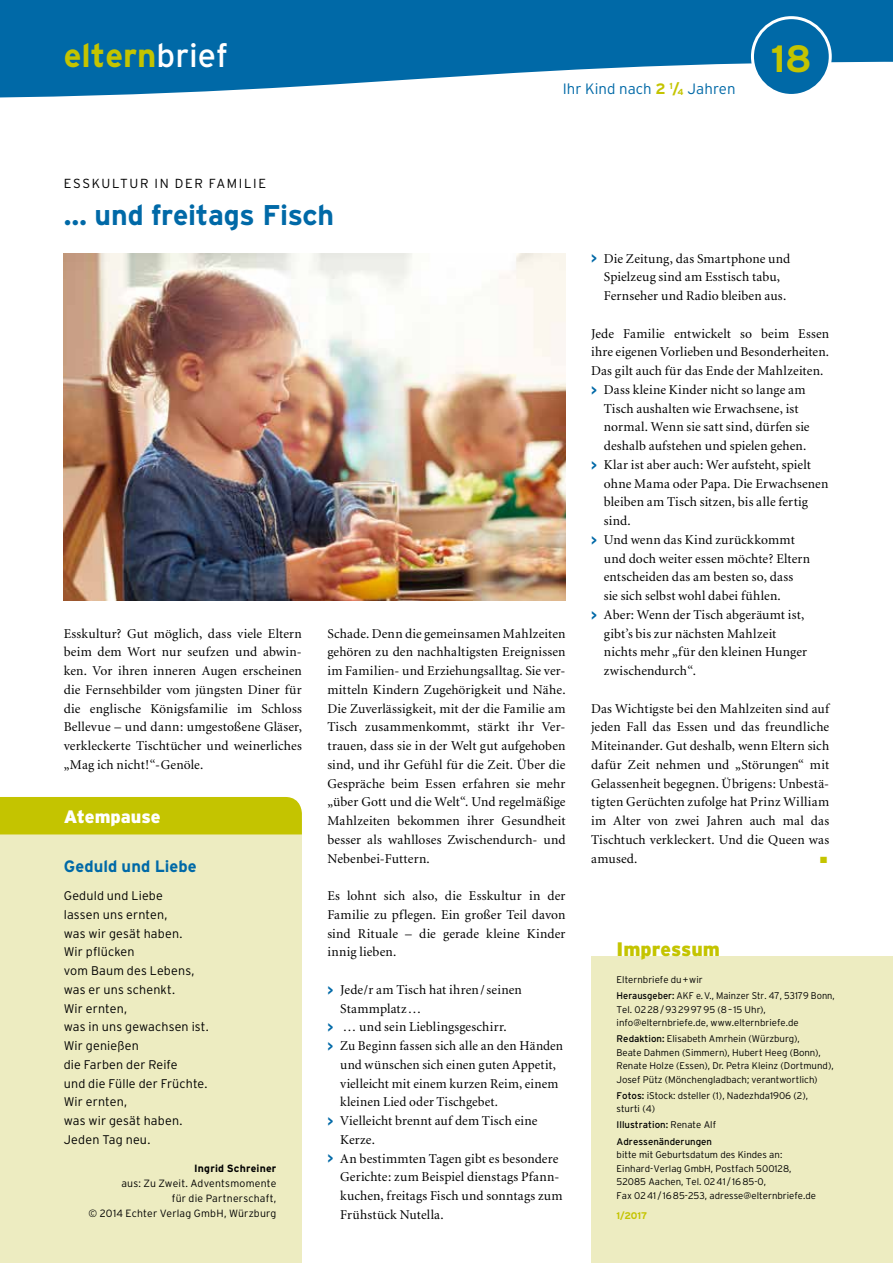
<style>
.page{position:relative;width:893px;height:1263px;background:#fff}
.page>*{position:absolute;margin:0;border:0;box-sizing:border-box;transform-origin:0 0}
.t1{font:700 37.95px "Interstate";color:#c4c400}
.t2{font:700 33px "Interstate";color:#c4c400}
.t3{font:700 28.5px "Interstate";letter-spacing:-.01em;color:#0069a7}
.t4{font:900 19.5px "Interstate";color:#c4c400}
.t5{font:900 18px "Interstate";letter-spacing:-.005em;color:#fff}
.t6{font:700 16.5px "Interstate";letter-spacing:.005em;color:#0069a7}
.t7{font:300 15px "Interstate";letter-spacing:.005em;color:#0069a7}
.t8{font:13.5px/18.8px "Minion";letter-spacing:.01em;color:#000;text-align:justify}
.t9{font:300 13.2px "Interstate";letter-spacing:.12em;color:#000}
.t10{font:300 12.6px/18.8px "Interstate";letter-spacing:.01em;color:#000}
.t11{font:300 10.5px/15px "Interstate";letter-spacing:.02em;color:#000;text-align:right}
.t12{font:700 10.5px "Interstate";letter-spacing:.02em;color:#000}
.t13{font:300 9.6px/13.5px "Interstate";color:#000}
.t14{font:9.6px/16px "Interstate";color:#000}
.t15{font:700 9.6px "Interstate";color:#c4c400}
.t16{font:9px "Zapf Dingbats ITC";color:#c4c400}
.s1{font-weight:400;color:#fff}
.s2{font-weight:700;color:#c4c400}
.s3{font-family:"Interstate";font-weight:700;color:#0069a7}
.s4{font-weight:400}
.s5{font-weight:300}
</style>
<div class="page">
<img style="left:64px;top:253px;width:502px;height:347px">
<div style="left:591px;top:956px;width:302px;height:307px;background:#edecc1"></div>
<div style="left:0;top:819px;width:302px;height:444px;background:#edecc1"></div>
<div style="left:0;top:797px;width:302px;height:37px;background:#c4c400"></div>
<svg style="left:0;top:0;width:893px;height:98px;fill:#0069a7"></svg>
<div style="left:752px;top:18px;width:78px;height:77px;background:#0069a7;border-radius:50%"></div>
<div style="left:751px;top:16px;width:81px;height:81px;border:3px solid #fff;border-radius:50%"></div>
<h2 class="t2" style="left:64px;top:37px;width:166px">eltern<span class="s1">brief</span></h2>
<h1 class="t1" style="left:771px;top:37px;width:42px">18</h1>
<p class="t9" style="left:64px;top:175px;width:204px">ESSKULTUR IN DER FAMILIE</p>
<h3 class="t3" style="left:64px;top:199px;width:272px">… und freitags Fisch</h3>
<p class="t7" style="left:563px;top:80px;width:174px">Ihr Kind nach <span class="s2">2</span> <sup>1</sup><span class="s2">/</span><sub>4</sub> Jahren</p>
<p class="t8" style="left:64px;top:624px;width:240px">Esskultur? Gut möglich, dass viele Eltern beim dem Wort nur seufzen und abwin&shy;ken. Vor ihren inneren Augen erscheinen die Fernsehbilder vom jüngsten Diner für die englische Königsfamilie im Schloss Bellevue – und dann: umgestoßene Gläser, verkleckerte Tischtücher und weinerliches „Mag ich nicht!“-Genöle.</p>
<p class="t8" style="left:327px;top:624px;width:240px">Schade. Denn die gemeinsamen Mahlzeiten gehören zu den nachhaltigsten Ereignissen im Familien- und Erziehungsalltag. Sie ver&shy;mitteln Kindern Zugehörigkeit und Nähe.<br>Die Zuverlässigkeit, mit der die Familie am Tisch zusammenkommt, stärkt ihr Ver&shy;trauen, dass sie in der Welt gut aufgehoben sind, und ihr Gefühl für die Zeit. Über die Gespräche beim Essen erfahren sie mehr „über Gott und die Welt“. Und regelmäßige Mahlzeiten bekommen ihrer Gesundheit besser als wahlloses Zwischendurch- und Nebenbei-Futtern.</p>
<p class="t8" style="left:327px;top:887px;width:240px">Es lohnt sich also, die Esskultur in der Familie zu pflegen. Ein großer Teil davon sind Rituale – die gerade kleine Kinder innig lieben.</p>
<p class="t8" style="left:327px;top:981px;width:196px"><span class="s3">&gt;</span> Jede/r am Tisch hat ihren/seinen</p>
<p class="t8" style="left:340px;top:999px;width:83px">Stammplatz…</p>
<p class="t8" style="left:327px;top:1018px;width:181px"><span class="s3">&gt;</span> … und sein Lieblingsgeschirr.</p>
<p class="t8" style="left:327px;top:1037px;width:237px"><span class="s3">&gt;</span> Zu Beginn fassen sich alle an den Händen</p>
<p class="t8" style="left:340px;top:1056px;width:217px">und wünschen sich einen guten Appetit,</p>
<p class="t8" style="left:340px;top:1074px;width:220px">vielleicht mit einem kurzen Reim, einem</p>
<p class="t8" style="left:340px;top:1093px;width:159px">kleinen Lied oder Tischgebet.</p>
<p class="t8" style="left:327px;top:1112px;width:212px"><span class="s3">&gt;</span> Vielleicht brennt auf dem Tisch eine</p>
<p class="t8" style="left:340px;top:1131px;width:36px">Kerze.</p>
<p class="t8" style="left:327px;top:1149px;width:232px"><span class="s3">&gt;</span> An bestimmten Tagen gibt es besondere</p>
<p class="t8" style="left:340px;top:1168px;width:221px">Gerichte: zum Beispiel dienstags Pfann-</p>
<p class="t8" style="left:340px;top:1187px;width:224px">kuchen, freitags Fisch und sonntags zum</p>
<p class="t8" style="left:340px;top:1206px;width:105px">Frühstück Nutella.</p>
<h3 class="t5" style="left:64px;top:806px;width:98px">Atempause</h3>
<p class="t6" style="left:64px;top:857px;width:134px">Geduld und Liebe</p>
<p class="t10" style="left:64px;top:886px;width:147px">Geduld und Liebe<br>lassen uns ernten,<br>was wir gesät haben.<br>Wir pflücken<br>vom Baum des Lebens, was er uns schenkt.<br>Wir ernten,<br>was in uns gewachsen ist.<br>Wir genießen<br>die Farben der Reife<br>und die Fülle der Früchte.<br>Wir ernten,<br>was wir gesät haben.<br>Jeden Tag neu.</p>
<p class="t12" style="left:194px;top:1162px;width:84px">Ingrid Schreiner</p>
<p class="t11" style="left:89px;top:1176px;width:189px">aus: Zu Zweit. Adventsmomente<br>für die Partnerschaft,<br>© 2014 Echter Verlag GmbH, Würzburg</p>
<p class="t8" style="left:604px;top:249px;width:188px;text-align:left;text-indent:-13px"><span class="s3">&gt;</span> Die Zeitung, das Smartphone und<br>Spielzeug sind am Esstisch tabu,<br>Fernseher und Radio bleiben aus.</p>
<p class="t8" style="left:591px;top:324px;width:240px">Jede Familie entwickelt so beim Essen</p>
<p class="t8" style="left:591px;top:343px;width:240px">ihre eigenen Vorlieben und Besonderheiten.</p>
<p class="t8" style="left:591px;top:362px;width:234px">Das gilt auch für das Ende der Mahlzeiten.</p>
<p class="t8" style="left:591px;top:381px;width:216px"><span class="s3">&gt;</span> Dass kleine Kinder nicht so lange am</p>
<p class="t8" style="left:604px;top:399px;width:196px">Tisch aushalten wie Erwachsene, ist</p>
<p class="t8" style="left:604px;top:418px;width:207px">normal. Wenn sie satt sind, dürfen sie</p>
<p class="t8" style="left:604px;top:437px;width:204px">deshalb aufstehen und spielen gehen.</p>
<p class="t8" style="left:591px;top:456px;width:221px"><span class="s3">&gt;</span> Klar ist aber auch: Wer aufsteht, spielt</p>
<p class="t8" style="left:604px;top:474px;width:226px">ohne Mama oder Papa. Die Erwachsenen</p>
<p class="t8" style="left:604px;top:493px;width:206px">bleiben am Tisch sitzen, bis alle fertig</p>
<p class="t8" style="left:604px;top:512px;width:28px">sind.</p>
<p class="t8" style="left:591px;top:531px;width:205px"><span class="s3">&gt;</span> Und wenn das Kind zurückkommt</p>
<p class="t8" style="left:604px;top:549px;width:208px">und doch weiter essen möchte? Eltern</p>
<p class="t8" style="left:604px;top:568px;width:191px">entscheiden das am besten so, dass</p>
<p class="t8" style="left:604px;top:587px;width:178px">sie sich selbst wohl dabei fühlen.</p>
<p class="t8" style="left:591px;top:605px;width:215px"><span class="s3">&gt;</span> Aber: Wenn der Tisch abgeräumt ist,</p>
<p class="t8" style="left:604px;top:624px;width:174px">gibt’s bis zur nächsten Mahlzeit</p>
<p class="t8" style="left:604px;top:643px;width:205px">nichts mehr „für den kleinen Hunger</p>
<p class="t8" style="left:604px;top:662px;width:94px">zwischendurch“.</p>
<p class="t8" style="left:591px;top:699px;width:240px">Das Wichtigste bei den Mahlzeiten sind auf jeden Fall das Essen und das freundliche Miteinander. Gut deshalb, wenn Eltern sich dafür Zeit nehmen und „Störungen“ mit Gelassenheit begegnen. Übrigens: Unbestä&shy;tigten Gerüchten zufolge hat Prinz William im Alter von zwei Jahren auch mal das Tischtuch verkleckert. Und die Queen was amused.</p>
<p class="t16" style="left:820px;top:855px;width:9px">■</p>
<h3 class="t4" style="left:617px;top:938px;width:105px">Impressum</h3>
<p class="t13" style="left:617px;top:971px;width:220px;line-height:16px">Elternbriefe du+wir<br><span class="s4">Herausgeber:</span> AKF e.V., Mainzer Str. 47, 53179 Bonn,</p>
<p class="t13" style="left:617px;top:1002px;width:184px">Tel. 0228/93299795 (8– 15 Uhr), info@elternbriefe.de, www.elternbriefe.de</p>
<p class="t13" style="left:617px;top:1032px;width:219px"><span class="s4">Redaktion:</span> Elisabeth Amrhein (Würzburg),<br>Beate Dahmen (Simmern), Hubert Heeg (Bonn), Renate Holze (Essen), Dr. Petra Kleinz (Dortmund), Josef Pütz (Mönchengladbach; verantwortlich)</p>
<p class="t13" style="left:617px;top:1088px;width:193px"><span class="s4">Fotos:</span> iStock: dsteller (1), Nadezhda1906 (2), sturti (4)</p>
<p class="t14" style="left:617px;top:1117px;width:101px">Illustration: <span class="s5">Renate Alf<br></span>Adressenänderungen</p>
<p class="t13" style="left:617px;top:1148px;width:201px">bitte mit Geburtsdatum des Kindes an:<br>Einhard-Verlag GmbH, Postfach 500128, 52085 Aachen, Tel. 0241 / 1685-0,<br>Fax 0241 / 1685-253, adresse@elternbriefe.de</p>
<p class="t15" style="left:617px;top:1210px;width:32px">1/2017</p>
</div>
